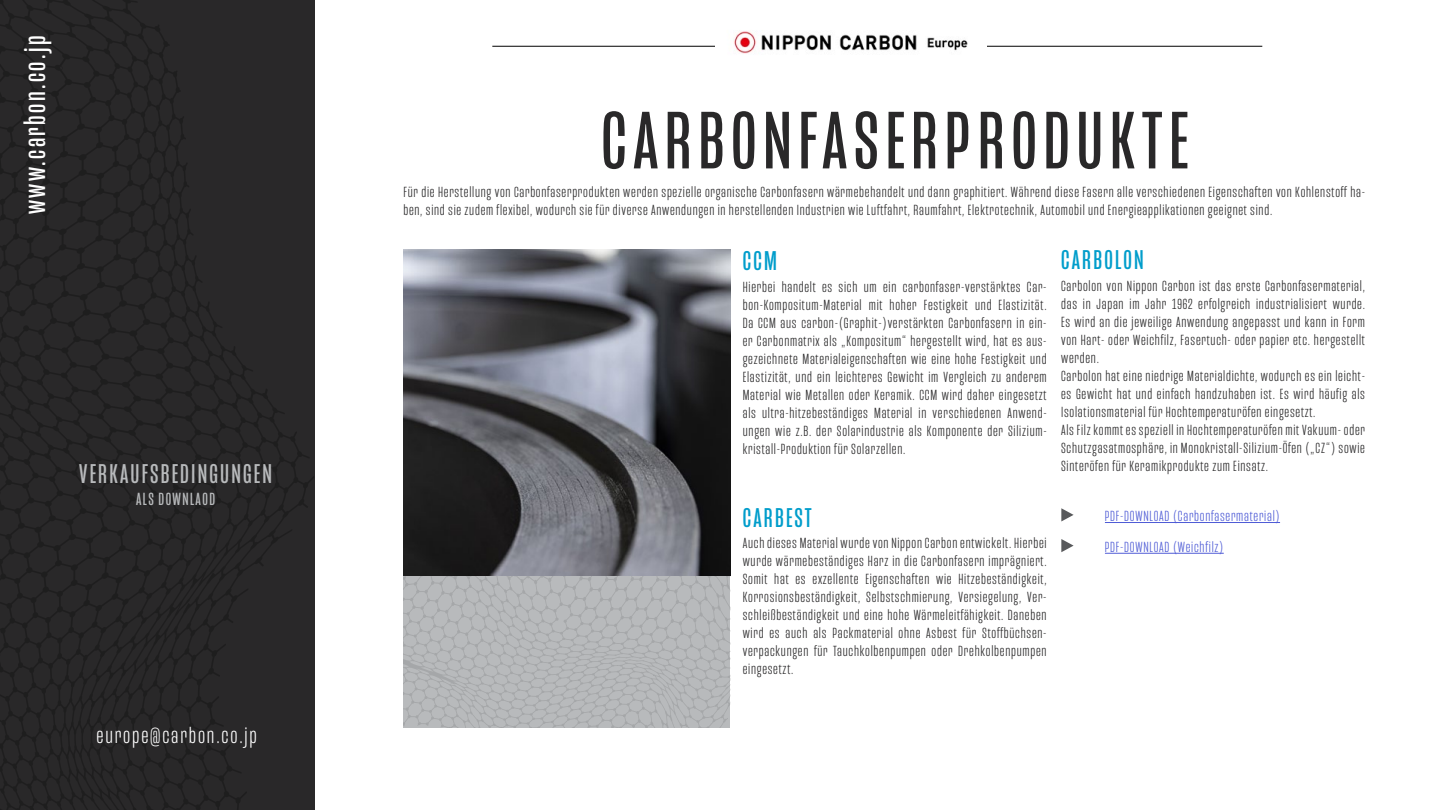
<style>
.page{position:relative;width:1440px;height:810px;background:#fff}
.page>*{position:absolute;margin:0;border:0;box-sizing:border-box;transform-origin:0 0}
.t1{font:83.25px "Mongoose";letter-spacing:.08em;color:#292829}
.t2{font:30px "Mongoose";letter-spacing:.08em;color:#fff}
.t3{font:27.75px "Mongoose";letter-spacing:.08em;color:#b8babc}
.t4{font:27.75px "Mongoose";letter-spacing:.08em;color:#009dcb}
.t5{font:300 22.5px "Mongoose";letter-spacing:.08em;color:#fff}
.t6{font:18px "Mongoose";letter-spacing:.08em;color:#b8babc}
.t7{font:300 15px/18px "Mongoose";letter-spacing:.05em;color:#292829}
.t8{font:300 15px/30.8px "Mongoose";letter-spacing:.05em;color:#4f5cd6}
</style>
<div class="page">
<hr style="left:492px;top:46px;width:285px;height:1px;background:#000">
<hr style="left:978px;top:46px;width:284px;height:1px;background:#000">
<svg style="left:0;top:0;width:315px;height:810px;background:#272627"></svg>
<img style="left:716px;top:31px;width:271px;height:23px">
<svg style="left:1061px;top:508px;width:13px;height:13px"></svg>
<svg style="left:1061px;top:539px;width:13px;height:13px"></svg>
<hr style="left:1105px;top:522px;width:175px;height:1px;background:#4f5cd6">
<hr style="left:1105px;top:553px;width:119px;height:1px;background:#4f5cd6">
<svg style="left:404px;top:575px;width:326px;height:153px;background:#b3b5b7"></svg>
<svg style="left:664px;top:670px;width:4px;height:5px"></svg>
<img style="left:404px;top:249px;width:326px;height:326px">
<h2 class="t2" style="left:18px;top:214px;width:179px;rotate:-90deg">www.carbon.co.jp</h2>
<h3 class="t3" style="left:79px;top:458px;width:194px">VERKAUFSBEDINGUNGEN</h3>
<p class="t6" style="left:136px;top:489px;width:80px">ALS DOWNLAOD</p>
<h3 class="t5" style="left:96px;top:722px;width:162px">europe@carbon.co.jp</h3>
<h1 class="t1" style="left:601px;top:93px;width:588px">CARBONFASERPRODUKTE</h1>
<p class="t7" style="left:403px;top:183px;width:963px">Für die Herstellung von Carbonfaserprodukten werden spezielle organische Carbonfasern wärmebehandelt und dann graphitiert. Während diese Fasern alle verschiedenen Eigenschaften von Kohlenstoff ha&shy;ben, sind sie zudem flexibel, wodurch sie für diverse Anwendungen in herstellenden Industrien wie Luftfahrt, Raumfahrt, Elektrotechnik, Automobil und Energieapplikationen geeignet sind.</p>
<h3 class="t4" style="left:743px;top:245px;width:36px">CCM</h3>
<h3 class="t4" style="left:1061px;top:244px;width:84px">CARBOLON</h3>
<p class="t7" style="left:743px;top:278px;width:305px;text-align:justify">Hierbei handelt es sich um ein carbonfaser-verstärktes Car&shy;bon-Kompositum-Material mit hoher Festigkeit und Elastizität.<br>Da CCM aus carbon-(Graphit-)verstärkten Carbonfasern in ein&shy;er Carbonmatrix als „Kompositum“ hergestellt wird, hat es aus&shy;gezeichnete Materialeigenschaften wie eine hohe Festigkeit und Elastizität, und ein leichteres Gewicht im Vergleich zu anderem Material wie Metallen oder Keramik. CCM wird daher eingesetzt als ultra-hitzebeständiges Material in verschiedenen Anwend&shy;ungen wie z.B. der Solarindustrie als Komponente der Silizium&shy;kristall-Produktion für Solarzellen.</p>
<h3 class="t4" style="left:743px;top:502px;width:71px">CARBEST</h3>
<p class="t7" style="left:743px;top:534px;width:305px;text-align:justify">Auch dieses Material wurde von Nippon Carbon entwickelt. Hierbei wurde wärmebeständiges Harz in die Carbonfasern imprägniert.<br>Somit hat es exzellente Eigenschaften wie Hitzebeständigkeit, Korrosionsbeständigkeit, Selbstschmierung, Versiegelung, Ver&shy;schleißbeständigkeit und eine hohe Wärmeleitfähigkeit. Daneben wird es auch als Packmaterial ohne Asbest für Stoffbüchsen&shy;verpackungen für Tauchkolbenpumpen oder Drehkolbenpumpen eingesetzt.</p>
<p class="t7" style="left:1061px;top:277px;width:305px">Carbolon von Nippon Carbon ist das erste Carbonfasermaterial, das in Japan im Jahr 1962 erfolgreich industrialisiert wurde.<br>Es wird an die jeweilige Anwendung angepasst und kann in Form von Hart- oder Weichfilz, Fasertuch- oder papier etc. hergestellt werden.<br>Carbolon hat eine niedrige Materialdichte, wodurch es ein leicht&shy;es Gewicht hat und einfach handzuhaben ist. Es wird häufig als Isolationsmaterial für Hochtemperaturöfen eingesetzt.<br>Als Filz kommt es speziell in Hochtemperaturöfen mit Vakuum- oder Schutzgasatmosphäre, in Monokristall-Silizium-Öfen („CZ“) sowie Sinteröfen für Keramikprodukte zum Einsatz.</p>
<p class="t8" style="left:1105px;top:501px;width:177px">PDF-DOWNLOAD (Carbonfasermaterial)<br>PDF-DOWNLOAD (Weichfilz)</p>
</div>
